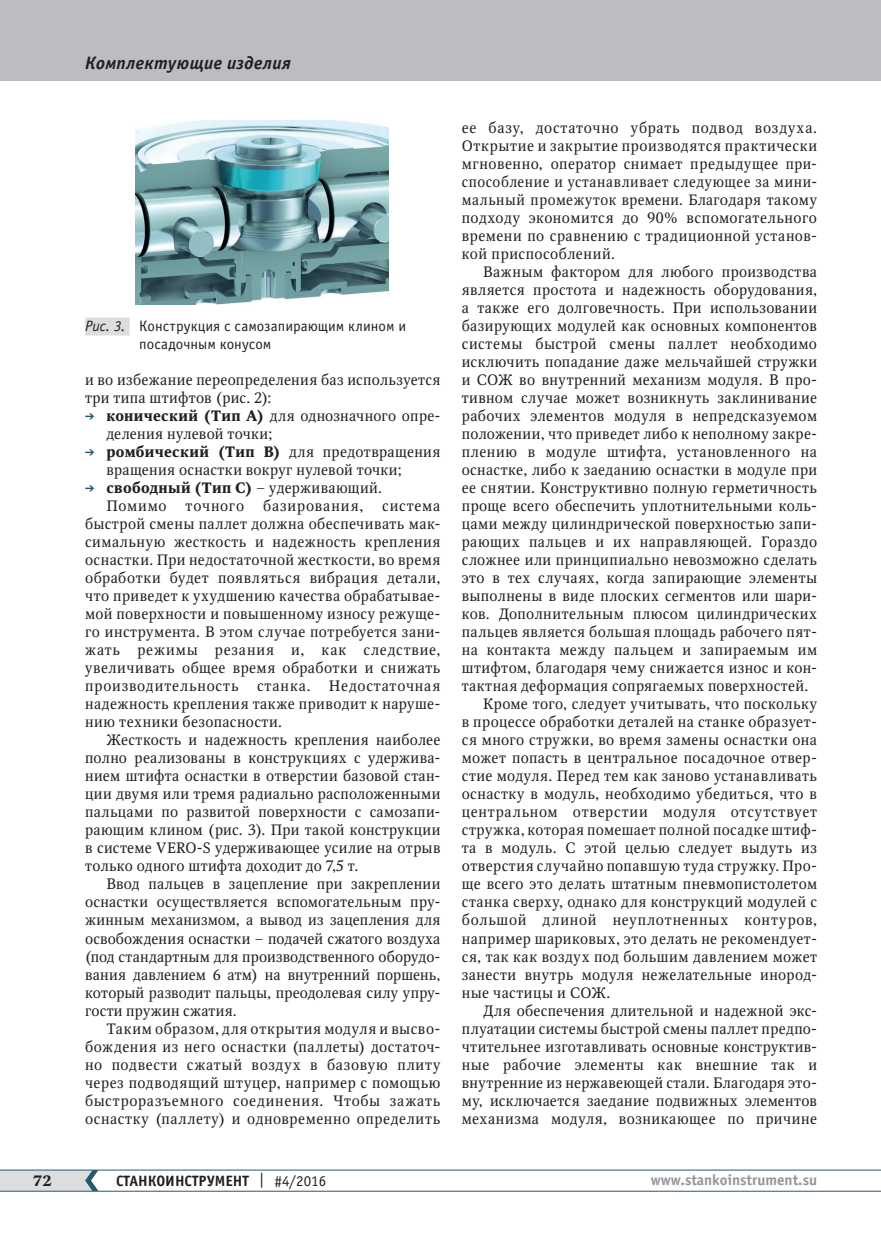
<style>
.page{position:relative;width:881px;height:1234px;background:#fff}
.page>*{position:absolute;margin:0;border:0;box-sizing:border-box;transform-origin:0 0}
.t1{font:italic 700 18px "Officina Sans C";letter-spacing:.015em;color:#231f20}
.t2{font:15px/18px "Octava";letter-spacing:.03em;color:#231f20;text-align:justify}
.t3{font:15px/18px "Officina Sans C";letter-spacing:.005em;color:#231f20}
.t4{font:15px "Octava";letter-spacing:.05em;color:#231f20}
.t5{font:15px "Octava";letter-spacing:.055em;color:#231f20}
.t6{font:700 15px "Officina Sans C";color:#231f20}
.t7{font:700 15px "Officina Sans C";color:#939598}
.t8{font:15px "Octava";letter-spacing:.06em;color:#231f20}
.t9{font:700 15px "Octava";color:#231f20}
.s1{font-style:italic}
.s2{color:#255a6e}
.s3{font-weight:700}
.s4{font-weight:400}
</style>
<div class="page">
<hr style="left:0;top:1190px;width:880px;height:1px;background:#255a6e">
<hr style="left:0;top:1169px;width:880px;height:1px;background:#255a6e">
<svg style="left:0;top:1169px;width:98px;height:21px;background:#cbd1d5"></svg>
<div style="left:0;top:0;width:880px;height:81px;background:#bcbdc0"></div>
<img style="left:136px;top:121px;width:252px;height:183px">
<div style="left:85px;top:317px;width:44px;height:18px;background:#dcdddf"></div>
<p class="t1" style="left:85px;top:53px;width:207px">Комплектующие изделия</p>
<p class="t3" style="left:139px;top:317px;width:268px;text-indent:-54px"><span class="s1">Рис. 3.</span> Конструкция с самозапирающим клином и посадочным конусом</p>
<p class="t2" style="left:85px;top:371px;width:357px">и во избежание переопределения баз используется три типа штифтов (рис. 2):</p>
<p class="t2" style="left:106px;top:407px;width:335px;text-indent:-21px"><span class="s2">➔</span> <span class="s3">конический (Тип А)</span> для однозначного опре&shy;деления нулевой точки;</p>
<p class="t2" style="left:106px;top:443px;width:335px;text-indent:-21px"><span class="s2">➔</span> <span class="s3">ромбический (Тип В)</span> для предотвращения вращения оснастки вокруг нулевой точки;</p>
<p class="t2" style="left:106px;top:479px;width:277px;text-indent:-21px"><span class="s2">➔</span> <span class="s3">свободный (Тип С)</span> − удерживающий.<br>Помимо</p>
<p class="t4" style="left:185px;top:496px;width:60px">точного</p>
<p class="t8" style="left:263px;top:496px;width:102px">базирования,</p>
<p class="t2" style="left:85px;top:497px;width:357px;text-indent:297px">система быстрой смены паллет должна обеспечивать мак&shy;симальную жесткость и надежность крепления оснастки. При недостаточной жесткости, во время обработки будет появляться вибрация детали, что приведет к ухудшению качества обрабатывае&shy;мой поверхности и повышенному износу режуще&shy;го инструмента. В этом случае потребуется зани&shy;жать режимы резания и, как следствие, увеличивать общее время обработки и снижать производительность станка. Недостаточная надежность крепления также приводит к наруше&shy;нию техники безопасности.</p>
<p class="t2" style="left:85px;top:731px;width:357px;text-indent:21px">Жесткость и надежность крепления наиболее полно реализованы в конструкциях с удержива&shy;нием штифта оснастки в отверстии базовой стан&shy;ции двумя или тремя радиально расположенными пальцами по развитой поверхности с самозапи&shy;рающим клином (рис. 3). При такой конструкции в системе VERO-S удерживающее усилие на отрыв только одного штифта доходит до 7,5 т.</p>
<p class="t2" style="left:85px;top:875px;width:357px;text-indent:21px">Ввод пальцев в зацепление при закреплении оснастки осуществляется вспомогательным пру&shy;жинным механизмом, а вывод из зацепления для освобождения оснастки − подачей сжатого воздуха (под стандартным для производственного оборудо&shy;вания давлением 6 атм) на внутренний поршень, который разводит пальцы, преодолевая силу упру&shy;гости пружин сжатия.</p>
<p class="t2" style="left:85px;top:1019px;width:357px;text-indent:21px">Таким образом, для открытия модуля и высво&shy;бождения из него оснастки (паллеты) достаточ&shy;но подвести сжатый воздух в базовую плиту через подводящий штуцер, например с помощью быстроразъемного соединения. Чтобы зажать оснастку (паллету) и одновременно определить</p>
<p class="t2" style="left:461px;top:119px;width:357px">ее базу, достаточно убрать подвод воздуха.<br>Открытие и закрытие производятся практически мгновенно, оператор снимает предыдущее при&shy;способление и устанавливает следующее за мини&shy;мальный промежуток времени. Благодаря такому подходу экономится до 90% вспомогательного времени по сравнению с традиционной установ&shy;кой приспособлений.</p>
<p class="t2" style="left:483px;top:263px;width:335px">Важным фактором для любого производства</p>
<p class="t2" style="left:461px;top:281px;width:357px">является простота и надежность оборудования,</p>
<p class="t2" style="left:461px;top:299px;width:356px">а также его долговечность. При использовании</p>
<p class="t2" style="left:461px;top:317px;width:356px">базирующих модулей как основных компонентов</p>
<p class="t2" style="left:461px;top:335px;width:356px">системы быстрой смены паллет необходимо</p>
<p class="t2" style="left:461px;top:353px;width:357px">исключить попадание даже мельчайшей стружки</p>
<p class="t2" style="left:461px;top:371px;width:357px">и СОЖ во внутренний механизм модуля. В про-</p>
<p class="t2" style="left:461px;top:389px;width:357px">тивном случае может возникнуть заклинивание</p>
<p class="t2" style="left:461px;top:407px;width:356px">рабочих элементов модуля в непредсказуемом</p>
<p class="t2" style="left:461px;top:425px;width:357px">положении, что приведет либо к неполному закре-</p>
<p class="t2" style="left:461px;top:443px;width:356px">плению в модуле штифта, установленного на</p>
<p class="t2" style="left:461px;top:461px;width:357px">оснастке, либо к заеданию оснастки в модуле при</p>
<p class="t2" style="left:461px;top:479px;width:356px">ее снятии. Конструктивно полную герметичность</p>
<p class="t2" style="left:461px;top:497px;width:357px">проще всего обеспечить уплотнительными коль-</p>
<p class="t2" style="left:461px;top:515px;width:357px">цами между цилиндрической поверхностью запи-</p>
<p class="t2" style="left:461px;top:533px;width:357px">рающих пальцев и их направляющей. Гораздо</p>
<p class="t2" style="left:461px;top:551px;width:357px">сложнее или принципиально невозможно сделать</p>
<p class="t2" style="left:461px;top:569px;width:357px">это в тех случаях, когда запирающие элементы</p>
<p class="t2" style="left:461px;top:587px;width:357px">выполнены в виде плоских сегментов или шари-</p>
<p class="t2" style="left:461px;top:605px;width:357px">ков. Дополнительным плюсом цилиндрических</p>
<p class="t2" style="left:461px;top:623px;width:357px">пальцев является большая площадь рабочего пят-</p>
<p class="t2" style="left:461px;top:641px;width:357px">на контакта между пальцем и запираемым им</p>
<p class="t2" style="left:461px;top:659px;width:357px">штифтом, благодаря чему снижается износ и кон-</p>
<p class="t2" style="left:461px;top:677px;width:348px">тактная деформация сопрягаемых поверхностей.</p>
<p class="t2" style="left:483px;top:695px;width:335px">Кроме того, следует учитывать, что поскольку</p>
<p class="t2" style="left:461px;top:713px;width:357px">в процессе обработки деталей на станке образует-</p>
<p class="t2" style="left:461px;top:731px;width:357px">ся много стружки, во время замены оснастки она</p>
<p class="t2" style="left:461px;top:749px;width:357px">может попасть в центральное посадочное отвер-</p>
<p class="t2" style="left:461px;top:767px;width:357px">стие модуля. Перед тем как заново устанавливать</p>
<p class="t2" style="left:461px;top:785px;width:356px">оснастку в модуль, необходимо убедиться, что в</p>
<p class="t5" style="left:461px;top:802px;width:357px">центральном отверстии модуля отсутствует</p>
<p class="t2" style="left:461px;top:821px;width:357px">стружка, которая помешает полной посадке штиф-</p>
<p class="t2" style="left:461px;top:839px;width:356px">та в модуль. С этой целью следует выдуть из</p>
<p class="t2" style="left:461px;top:857px;width:357px">отверстия случайно попавшую туда стружку. Про-</p>
<p class="t2" style="left:461px;top:875px;width:357px">ще всего это делать штатным пневмопистолетом</p>
<p class="t2" style="left:461px;top:893px;width:357px">станка сверху, однако для конструкций модулей с</p>
<p class="t4" style="left:461px;top:910px;width:357px">большой длиной неуплотненных контуров,</p>
<p class="t2" style="left:461px;top:929px;width:357px">например шариковых, это делать не рекомендует-</p>
<p class="t2" style="left:461px;top:947px;width:357px">ся, так как воздух под большим давлением может</p>
<p class="t2" style="left:461px;top:965px;width:357px">занести внутрь модуля нежелательные инород-</p>
<p class="t2" style="left:461px;top:983px;width:150px">ные частицы и СОЖ.</p>
<p class="t2" style="left:483px;top:1001px;width:335px">Для обеспечения длительной и надежной экс-</p>
<p class="t2" style="left:461px;top:1019px;width:357px">плуатации системы быстрой смены паллет предпо-</p>
<p class="t2" style="left:461px;top:1037px;width:357px">чтительнее изготавливать основные конструктив-</p>
<p class="t2" style="left:461px;top:1055px;width:357px">ные рабочие элементы как внешние так и</p>
<p class="t2" style="left:461px;top:1073px;width:357px">внутренние из нержавеющей стали. Благодаря это-</p>
<p class="t2" style="left:461px;top:1091px;width:357px">му, исключается заедание подвижных элементов</p>
<p class="t2" style="left:461px;top:1109px;width:356px">механизма модуля, возникающее по причине</p>
<p class="t9" style="left:33px;top:1170px;width:20px">72</p>
<p class="t6" style="left:116px;top:1171px;width:211px">СТАНКОИНСТРУМЕНТ <span class="s4">| #4/2016</span></p>
<p class="t7" style="left:650px;top:1171px;width:168px">www.stankoinstrument.su</p>
</div>
